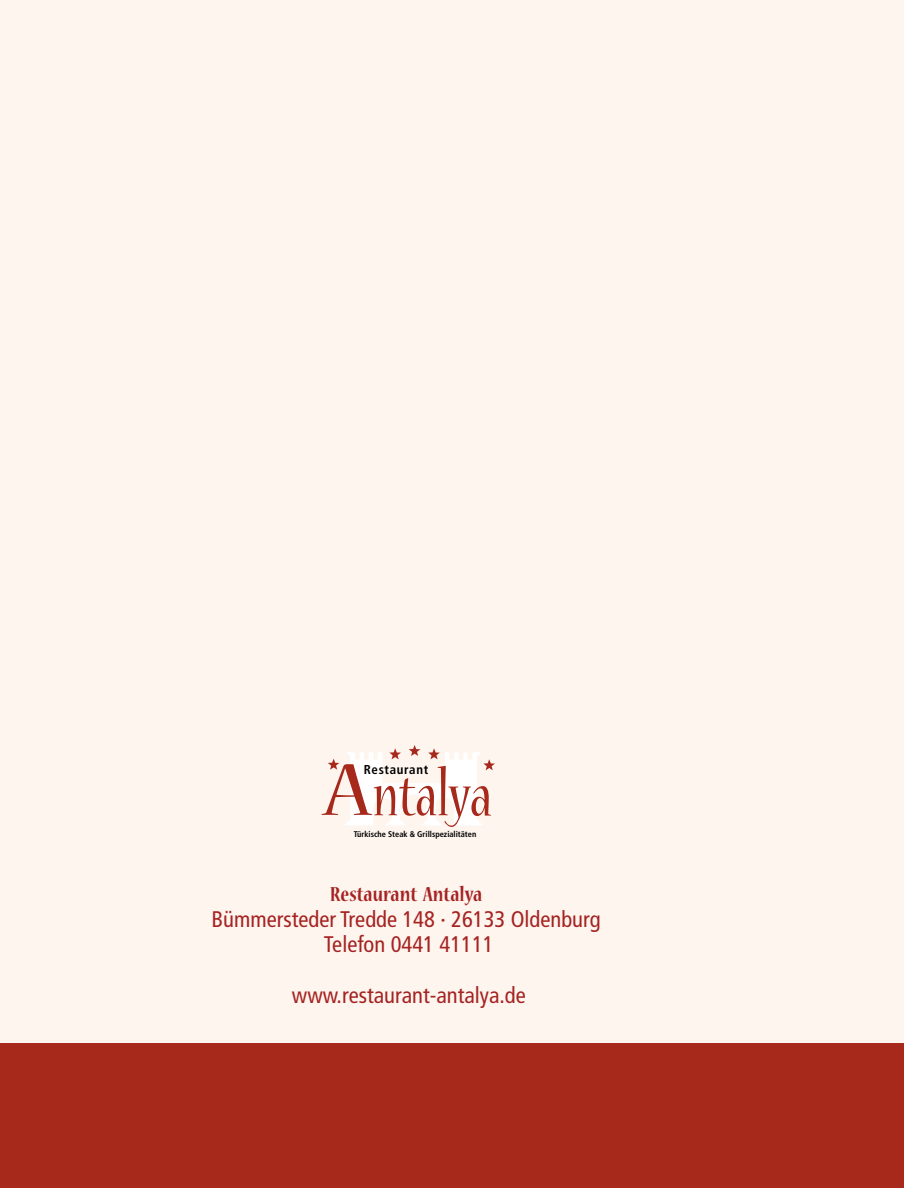
<style>
.page{position:relative;width:904px;height:1188px;background:#fff}
.page>*{position:absolute;margin:0;border:0;box-sizing:border-box;transform-origin:0 0}
.t1{font:condensed 63.38px "Nueva Std";color:#a7291c}
.t2{font:condensed 39.75px "Nueva Std";color:#a52322}
.t3{font:condensed 22.5px/25.4px "Frutiger LT Std";color:#a52322;text-align:center}
.t4{font:700 condensed 22.5px "Nueva Std";color:#a52322}
.t5{font:12.88px "Frutiger LT 67 Bd Cn";letter-spacing:.05em;color:#000}
.t6{font:8.25px "Frutiger LT 67 Bd Cn";color:#000}
.s1{font-size:82px}
.s2{font-size:73px}
.s3{font-size:63.62px}
</style>
<div class="page">
<div style="left:0;top:0;width:904px;height:1174px;background:#fef5ee"></div>
<div style="left:0;top:1043px;width:904px;height:144px;background:#a7291c"></div>
<svg style="left:328px;top:745px;width:167px;height:82px"></svg>
<h1 class="t1" style="left:324px;top:767px;width:170px"><span class="s1">A</span>nta<span class="s2">l</span> <span class="s3">a</span></h1>
<p class="t6" style="left:354px;top:828px;width:124px">Türkische Steak &amp; Grillspezialitäten</p>
<p class="t5" style="left:364px;top:761px;width:66px">Restaurant</p>
<h2 class="t2" style="left:387px;top:782px;width:77px">nta a</h2>
<p class="t4" style="left:330px;top:883px;width:154px">Restaurant Antalya</p>
<p class="t3" style="left:212px;top:905px;width:390px">Bümmersteder Tredde 148 · 26133 Oldenburg<br>Telefon 0441 41111</p>
<p class="t3" style="left:292px;top:982px;width:235px">www.restaurant-antalya.de</p>
</div>
